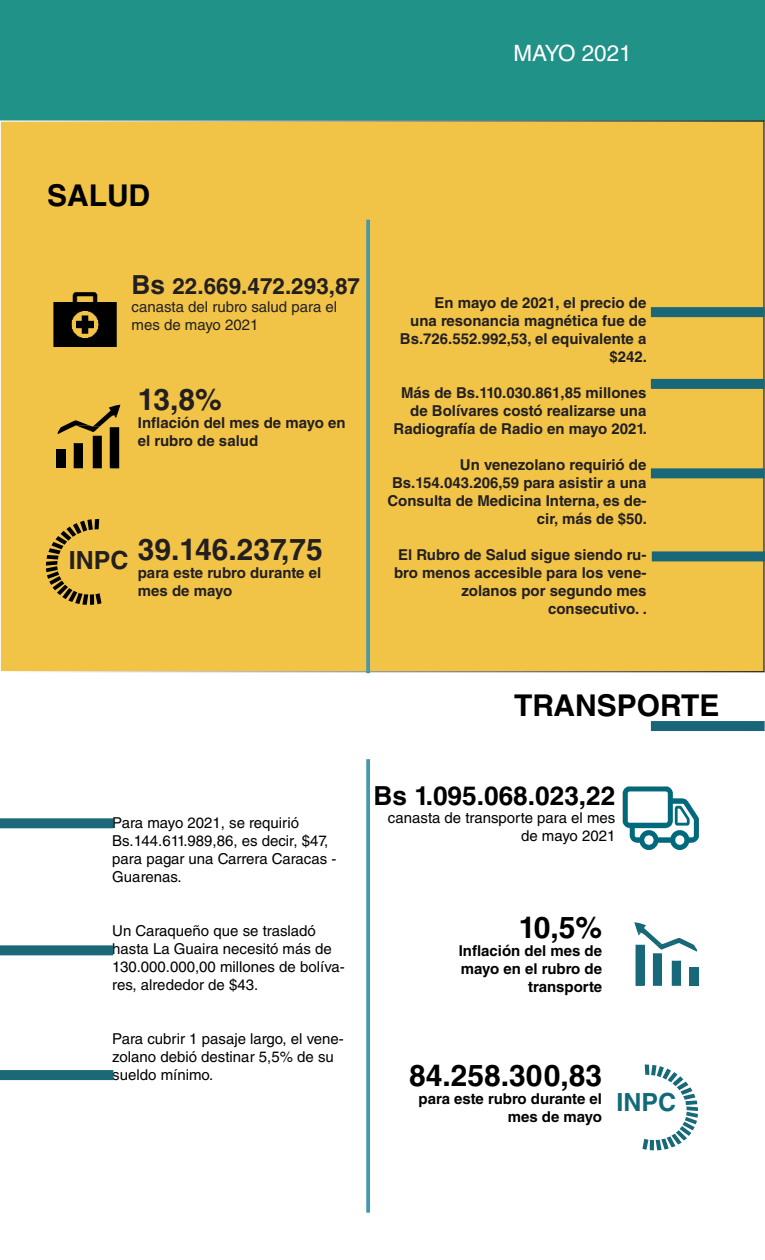
<style>
.page{position:relative;width:765px;height:1260px;background:#fff}
.page>*{position:absolute;margin:0;border:0;box-sizing:border-box;transform-origin:0 0}
.t1{font:700 30px "Helvetica LT Std";color:#000001}
.t2{font:700 30px "Helvetica LT Std";color:#231f20}
.t3{font:700 26.25px "Helvetica LT Std";color:#000001}
.t4{font:700 25px "Helvetica LT Std";color:#231f20}
.t5{font:700 25px "Helvetica LT Std";color:#126a78}
.t6{font:700 22.5px "Helvetica LT Std";color:#231f20}
.t7{font:22.5px "Helvetica LT Std";color:#fff}
.t8{font:700 15px/18px "Helvetica LT Std";color:#231f20;text-align:right}
.t9{font:15px/18px "Helvetica LT Std";color:#000001}
.t10{font:700 15px/18px "Helvetica LT Std";color:#000001;text-align:right}
.t11{font:15px/18px "Helvetica LT Std";color:#231f20}
.s1{font-size:26.25px}
</style>
<div class="page">
<svg style="left:634px;top:922px;width:63px;height:64px"></svg>
<div style="left:689px;top:967px;width:9px;height:19px;background:#176979"></div>
<div style="left:0;top:0;width:765px;height:120px;background:#219288"></div>
<div style="left:0;top:121px;width:764px;height:551px;background:#f1c447"></div>
<svg style="left:366px;top:220px;width:4px;height:453px;background:#4d9ba8"></svg>
<div style="left:651px;top:379px;width:114px;height:10px;background:#196879"></div>
<div style="left:651px;top:307px;width:114px;height:10px;background:#196879"></div>
<div style="left:0;top:818px;width:113px;height:10px;background:#1b6879"></div>
<div style="left:0;top:945px;width:113px;height:10px;background:#1b6879"></div>
<div style="left:0;top:1070px;width:113px;height:10px;background:#1b6879"></div>
<div style="left:651px;top:721px;width:114px;height:10px;background:#19667a"></div>
<svg style="left:366px;top:759px;width:4px;height:454px;background:#4e9fb5"></svg>
<svg style="left:56px;top:405px;width:64px;height:63px"></svg>
<div style="left:57px;top:450px;width:9px;height:18px;background:#000"></div>
<svg style="left:46px;top:519px;width:55px;height:86px"></svg>
<svg style="left:642px;top:1064px;width:56px;height:86px"></svg>
<img style="left:53px;top:292px;width:64px;height:55px">
<div style="left:651px;top:468px;width:114px;height:10px;background:#196879"></div>
<div style="left:652px;top:551px;width:113px;height:10px;background:#196879"></div>
<img style="left:622px;top:786px;width:76px;height:64px">
<p class="t7" style="left:513px;top:40px;width:120px">MAYO 2021</p>
<p class="t1" style="left:47px;top:177px;width:105px">SALUD</p>
<p class="t6" style="left:132px;top:273px;width:230px"><span class="s1">Bs</span> 22.669.472.293,87</p>
<p class="t11" style="left:132px;top:298px;width:207px">canasta del rubro salud para el mes de mayo 2021</p>
<p class="t2" style="left:138px;top:382px;width:85px">13,8%</p>
<p class="t8" style="left:138px;top:414px;width:209px;text-align:left">Inflación del mes de mayo en el rubro de salud</p>
<p class="t4" style="left:69px;top:545px;width:61px">INPC</p>
<p class="t2" style="left:138px;top:531px;width:187px">39.146.237,75</p>
<p class="t8" style="left:138px;top:564px;width:185px;text-align:left">para este rubro durante el mes de mayo</p>
<p class="t8" style="left:400px;top:293px;width:249px">En mayo de 2021, el precio de<br>una resonancia magnética fue de<br>Bs.726.552.992,53, el equivalente a $242.</p>
<p class="t8" style="left:394px;top:383px;width:255px">Más de Bs.110.030.861,85 millones de Bolívares costó realizarse una<br>Radiografía de Radio en mayo 2021.</p>
<p class="t8" style="left:387px;top:455px;width:261px">Un venezolano requirió de<br>Bs.154.043.206,59 para asistir a una<br>Consulta de Medicina Interna, es de&shy;cir, más de $50.</p>
<p class="t8" style="left:394px;top:545px;width:254px">El Rubro de Salud sigue siendo ru&shy;bro menos accesible para los vene&shy;zolanos por segundo mes</p>
<p class="t8" style="left:548px;top:599px;width:100px">consecutivo. .</p>
<p class="t9" style="left:112px;top:813px;width:226px">Para mayo 2021, se requirió<br>Bs.144.611.989,86, es decir, $47, para pagar una Carrera Caracas -<br>Guarenas.</p>
<p class="t9" style="left:112px;top:921px;width:234px">Un Caraqueño que se trasladó hasta La Guaira necesitó más de<br>130.000.000,00 millones de bolíva&shy;res, alrededor de $43.</p>
<p class="t9" style="left:112px;top:1029px;width:233px">Para cubrir 1 pasaje largo, el vene&shy;zolano debió destinar 5,5% de su sueldo mínimo.</p>
<p class="t1" style="left:514px;top:687px;width:207px">TRANSPORTE</p>
<p class="t3" style="left:374px;top:780px;width:243px">Bs 1.095.068.023,22</p>
<p class="t9" style="left:388px;top:809px;width:229px;text-align:right">canasta de transporte para el mes de mayo 2021</p>
<p class="t1" style="left:519px;top:909px;width:85px">10,5%</p>
<p class="t10" style="left:459px;top:941px;width:145px">Inflación del mes de</p>
<p class="t10" style="left:461px;top:959px;width:143px">mayo en el rubro de</p>
<p class="t10" style="left:528px;top:977px;width:75px">transporte</p>
<p class="t1" style="left:409px;top:1057px;width:195px">84.258.300,83</p>
<p class="t10" style="left:419px;top:1089px;width:185px">para este rubro durante el mes de mayo</p>
<p class="t5" style="left:617px;top:1087px;width:61px">INPC</p>
</div>
